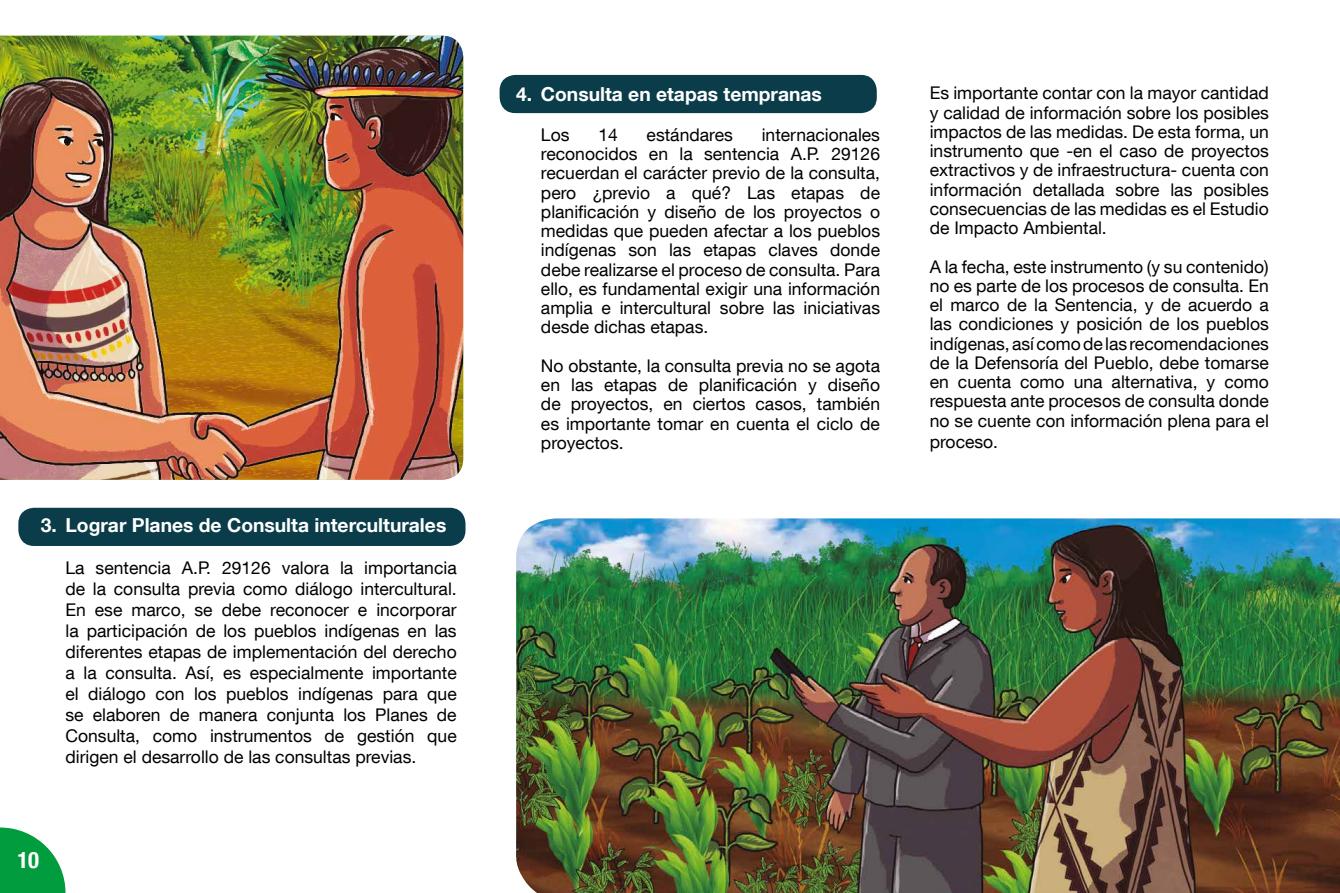
<style>
.page{position:relative;width:1340px;height:893px;background:#fff}
.page>*{position:absolute;margin:0;border:0;box-sizing:border-box;transform-origin:0 0}
.t1{font:700 condensed 22.75px "Helvetica Neue LT Com";color:#fff}
.t2{font:700 19.25px "Helvetica Neue LT Com";color:#fff}
.t3{font:17.5px/19.2px "Helvetica Neue LT Com";color:#000;text-align:justify}
</style>
<div class="page">
<svg style="left:0;top:827px;width:65px;height:66px"></svg>
<div style="left:18px;top:508px;width:447px;height:38px;background:#0a3c49;border-radius:16px"></div>
<div style="left:499px;top:75px;width:377px;height:38px;background:#0a3c49;border-radius:16px"></div>
<img style="left:0;top:36px;width:463px;height:444px">
<img style="left:516px;top:518px;width:823px;height:375px">
<p class="t2" style="left:41px;top:513px;width:407px">3. Lograr Planes de Consulta interculturales</p>
<p class="t3" style="left:65px;top:557px;width:393px;line-height:21px">La sentencia A.P. 29126 valora la importancia de la consulta previa como diálogo intercultural.<br>En ese marco, se debe reconocer e incorporar la participación de los pueblos indígenas en las diferentes etapas de implementación del derecho a la consulta. Así, es especialmente importante el diálogo con los pueblos indígenas para que se elaboren de manera conjunta los Planes de Consulta, como instrumentos de gestión que dirigen el desarrollo de las consultas previas.</p>
<h1 class="t1" style="left:17px;top:846px;width:23px">10</h1>
<p class="t2" style="left:516px;top:82px;width:307px">4. Consulta en etapas tempranas</p>
<p class="t3" style="left:541px;top:125px;width:30px">Los</p>
<p class="t3" style="left:598px;top:125px;width:21px">14</p>
<p class="t3" style="left:646px;top:125px;width:88px">estándares</p>
<p class="t3" style="left:541px;top:125px;width:341px;text-indent:221px">internacionales reconocidos en la sentencia A.P. 29126 recuerdan el carácter previo de la consulta, pero ¿previo a qué? Las etapas de planificación y diseño de los proyectos o medidas que pueden afectar a los pueblos indígenas son las etapas claves donde debe realizarse el proceso de consulta. Para ello, es fundamental exigir una información amplia e intercultural sobre las iniciativas desde dichas etapas.</p>
<p class="t3" style="left:541px;top:356px;width:340px">No obstante, la consulta previa no se agota en las etapas de planificación y diseño de proyectos, en ciertos casos, también es importante tomar en cuenta el ciclo de proyectos.</p>
<p class="t3" style="left:929px;top:83px;width:340px">Es importante contar con la mayor cantidad y calidad de información sobre los posibles impactos de las medidas. De esta forma, un instrumento que -en el caso de proyectos extractivos y de infraestructura- cuenta con información detallada sobre las posibles consecuencias de las medidas es el Estudio de Impacto Ambiental.</p>
<p class="t3" style="left:929px;top:256px;width:341px">A la fecha, este instrumento (y su contenido) no es parte de los procesos de consulta. En el marco de la Sentencia, y de acuerdo a las condiciones y posición de los pueblos indígenas, así como de las recomendaciones de la Defensoría del Pueblo, debe tomarse en cuenta como una alternativa, y como respuesta ante procesos de consulta donde no se cuente con información plena para el</p>
<p class="t3" style="left:929px;top:431px;width:70px">proceso.</p>
</div>
